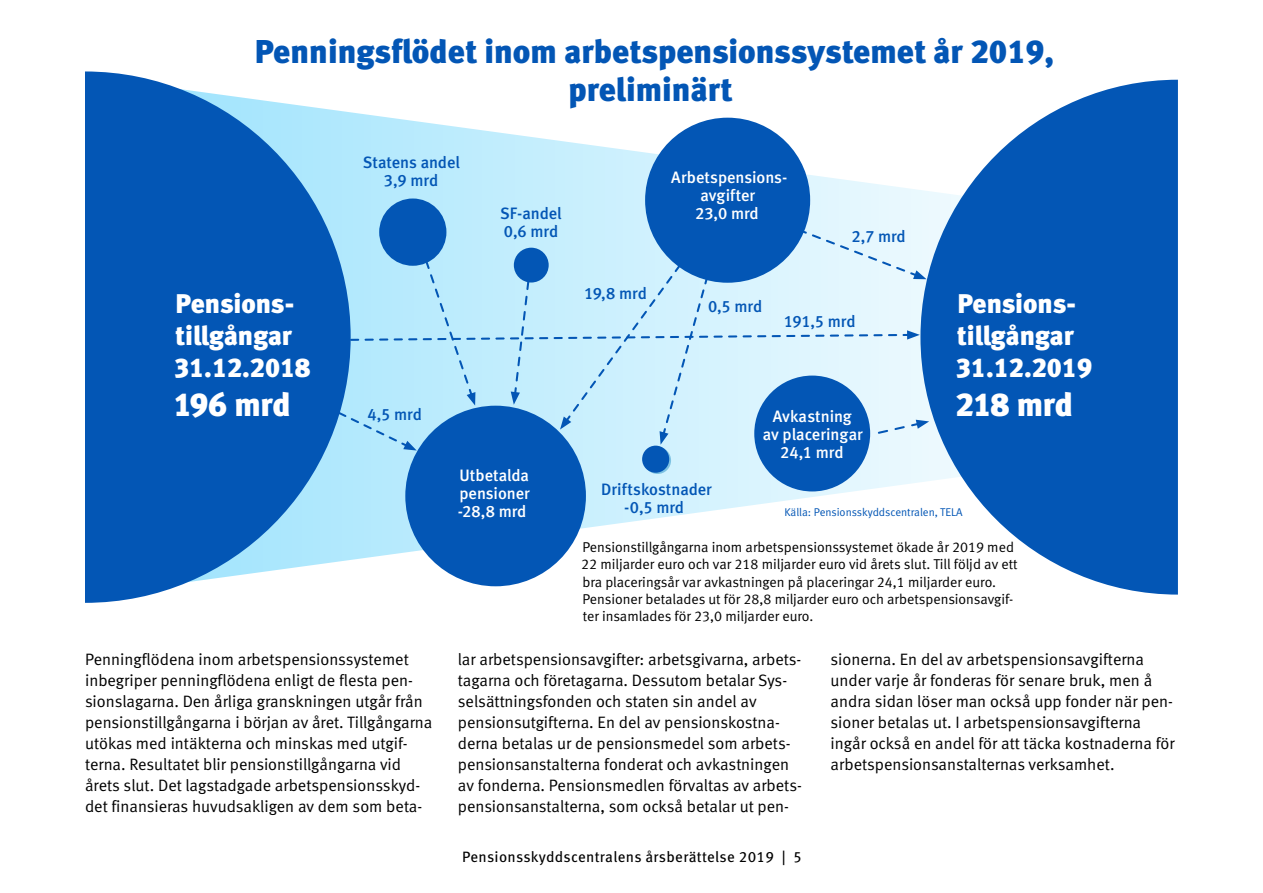
<style>
.page{position:relative;width:1263px;height:893px;background:#fff}
.page>*{position:absolute;margin:0;border:0;box-sizing:border-box;transform-origin:0 0}
.H1_ISO_otsikko{font:33px/37.5px "Meta Black LF";color:#0356b5;text-align:center}
.t1{font:33px "Meta Black LF";letter-spacing:-.015em;color:#fff}
.t2{font:27px/32.4px "Meta Black LF";color:#fff}
.P_Leipä{font:16.5px/21px "Meta Normal LF";color:#000}
.t3{font:16.5px/18px "Meta Medium LF";letter-spacing:-.005em;color:#0356b5;text-align:center}
.t4{font:16.5px/18px "Meta Medium LF";letter-spacing:-.005em;color:#fff;text-align:center}
.t5{font:15px "Meta Pro";letter-spacing:.015em;color:#000}
.P_Leipä-2{font:14.25px/17.1px "Meta Normal LF";color:#000}
.t6{font:11.25px "Meta Normal LF";letter-spacing:-.005em;color:#0356b5}
</style>
<div class="page">
<svg style="left:351px;top:112px;width:569px;height:472px"></svg>
<svg style="left:920px;top:80px;width:258px;height:515px;fill:#0356b5"></svg>
<svg style="left:85px;top:71px;width:266px;height:532px;background:#2d76c4"></svg>
<div style="left:754px;top:376px;width:116px;height:115px;background:#0356b5;border-radius:50%"></div>
<svg style="left:644px;top:447px;width:27px;height:27px"></svg>
<div style="left:642px;top:446px;width:27px;height:27px;background:#0356b5;border-radius:50%"></div>
<svg style="left:336px;top:200px;width:593px;height:250px;background:#b5def4"></svg>
<div style="left:514px;top:248px;width:35px;height:34px;background:#0356b5;border-radius:50%"></div>
<div style="left:645px;top:118px;width:165px;height:165px;background:#0356b5;border-radius:50%"></div>
<div style="left:405px;top:406px;width:181px;height:180px;background:#0356b5;border-radius:50%"></div>
<h1 class="H1_ISO_otsikko" style="left:255px;top:33px;width:801px">Penningsflödet inom arbetspensionssystemet år 2019, preliminärt</h1>
<h2 class="t2" style="left:174px;top:287px;width:138px">Pensions&shy;tillgångar<br>31.12.2018</h2>
<h1 class="t1" style="left:173px;top:385px;width:119px">196 mrd</h1>
<p class="t3" style="left:363px;top:153px;width:98px">Statens andel<br>3,9 mrd</p>
<p class="t3" style="left:500px;top:204px;width:63px;text-align:left">SF-andel<br>0,6 mrd</p>
<p class="t3" style="left:367px;top:405px;width:56px">4,5 mrd</p>
<p class="t4" style="left:458px;top:467px;width:74px;text-align:justify">Utbetalda pensioner -28,8 mrd</p>
<p class="t3" style="left:584px;top:285px;width:64px">19,8 mrd</p>
<p class="t4" style="left:671px;top:168px;width:116px">Arbetspensions&shy;avgifter<br>23,0 mrd</p>
<p class="t3" style="left:851px;top:227px;width:56px">2,7 mrd</p>
<p class="t3" style="left:708px;top:297px;width:56px">0,5 mrd</p>
<p class="t3" style="left:784px;top:313px;width:73px">191,5 mrd</p>
<p class="t4" style="left:763px;top:407px;width:102px">Avkastning<br>av placeringar<br>24,1 mrd</p>
<h2 class="t2" style="left:956px;top:287px;width:138px">Pensions&shy;tillgångar<br>31.12.2019</h2>
<h1 class="t1" style="left:955px;top:385px;width:119px">218 mrd</h1>
<p class="t3" style="left:601px;top:480px;width:112px">Driftskostnader -0,5 mrd</p>
<p class="t6" style="left:785px;top:505px;width:180px">Källa: Pensionsskyddscentralen, TELA</p>
<p class="P_Leipä-2" style="left:581px;top:539px;width:438px">Pensionstillgångarna inom arbetspensionssystemet ökade år 2019 med 22 miljarder euro och var 218 miljarder euro vid årets slut. Till följd av ett bra placeringsår var avkastningen på placeringar 24,1 miljarder euro.<br>Pensioner betalades ut för 28,8 miljarder euro och arbetspensionsavgif&shy;ter insamlades för 23,0 miljarder euro.</p>
<p class="P_Leipä" style="left:85px;top:648px;width:349px">Penningflödena inom arbetspensionssystemet inbegriper penningflödena enligt de flesta pen&shy;sionslagarna. Den årliga granskningen utgår från pensionstillgångarna i början av året. Tillgångarna utökas med intäkterna och minskas med utgif&shy;terna. Resultatet blir pensionstillgångarna vid årets slut. Det lagstadgade arbetspensionsskyd&shy;det finansieras huvudsakligen av dem som beta-</p>
<p class="P_Leipä" style="left:458px;top:648px;width:346px">lar arbetspensionsavgifter: arbetsgivarna, arbets&shy;tagarna och företagarna. Dessutom betalar Sys&shy;selsättningsfonden och staten sin andel av pensionsutgifterna. En del av pensionskostna&shy;derna betalas ur de pensionsmedel som arbets&shy;pensionsanstalterna fonderat och avkastningen av fonderna. Pensionsmedlen förvaltas av arbets&shy;pensionsanstalterna, som också betalar ut pen-</p>
<p class="P_Leipä" style="left:831px;top:648px;width:345px">sionerna. En del av arbetspensionsavgifterna under varje år fonderas för senare bruk, men å andra sidan löser man också upp fonder när pen&shy;sioner betalas ut. I arbetspensionsavgifterna ingår också en andel för att täcka kostnaderna för arbetspensionsanstalternas verksamhet.</p>
<p class="t5" style="left:462px;top:845px;width:341px">Pensionsskyddscentralens årsberättelse 2019 | 5</p>
</div>
